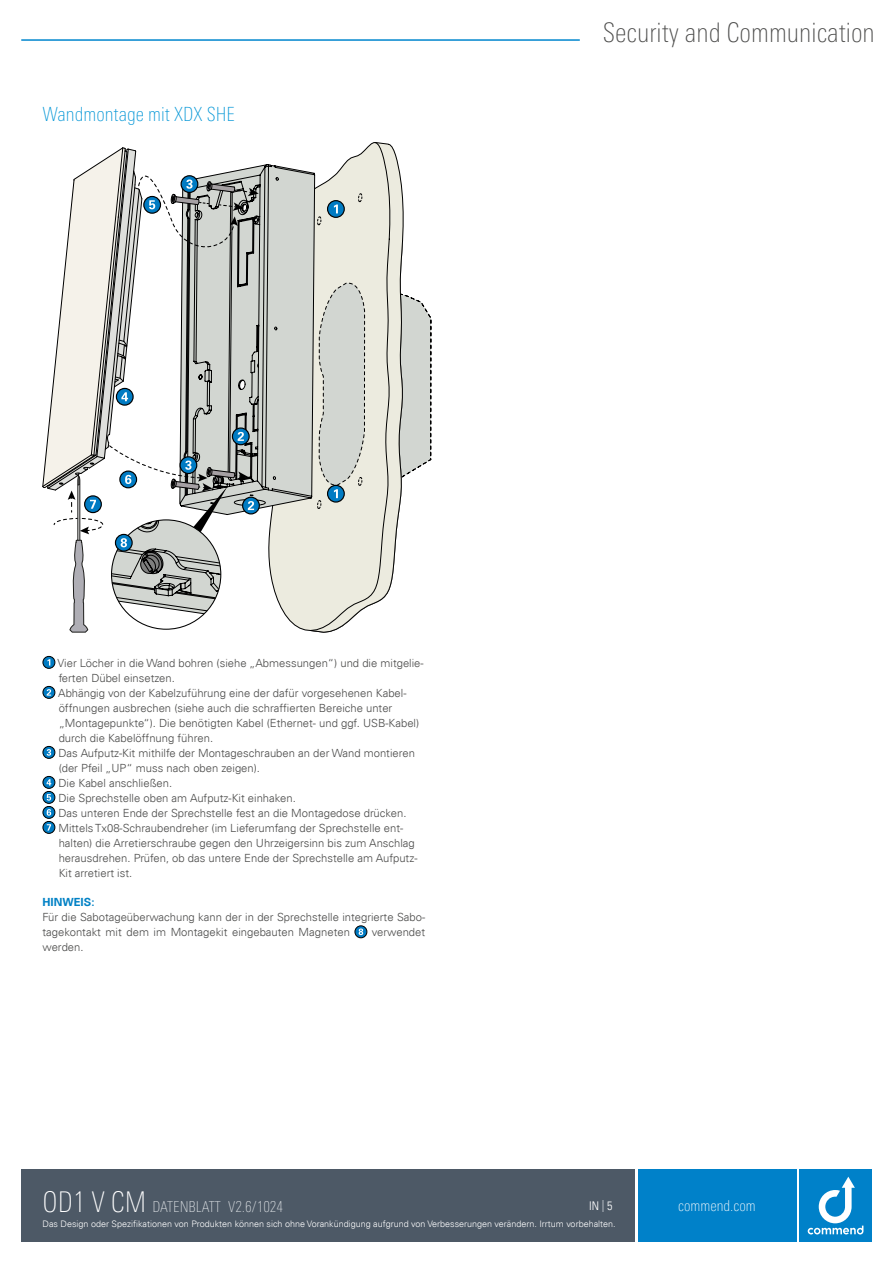
<style>
.page{position:relative;width:893px;height:1263px;background:#fff}
.page>*{position:absolute;margin:0;border:0;box-sizing:border-box;transform-origin:0 0}
.t1{font:100 condensed 27px "Univers Next Pro";color:#4a4a49}
.t2{font:100 condensed 19.5px "Univers Next Pro";color:#0095d6}
.t3{font:100 condensed 15px "Univers Next Pro";color:#e0e4e7}
.t4{font:100 condensed 15px "Univers Next Pro";color:#fff}
.t5{font:12px "Univers Com 47 Light Cond";color:#fff}
.t6{font:300 11.25px/15px "Univers Com 45";color:#4a4a49}
.t7{font:700 11.25px "Univers Com 65";color:#0081c5}
.t8{font:300 9px "Univers Com 45";color:#fff}
.s1{font-size:28.5px;color:#fff}
.s2{color:#e0e4e7}
</style>
<div class="page">
<hr style="left:21px;top:39px;width:559px;height:2px;background:#0086ce">
<div style="left:799px;top:1169px;width:73px;height:73px;background:#0081c9"></div>
<div style="left:638px;top:1169px;width:158px;height:73px;background:#0081c9"></div>
<svg style="left:808px;top:1177px;width:55px;height:57px"></svg>
<div style="left:21px;top:1169px;width:614px;height:73px;background:#4d5966"></div>
<svg style="left:268px;top:515px;width:42px;height:116px"></svg>
<svg style="left:259px;top:164px;width:51px;height:351px;background:#c6cac5"></svg>
<div style="left:242px;top:497px;width:18px;height:17px;border:1px solid #000;border-radius:50%"></div>
<svg style="left:310px;top:142px;width:121px;height:490px"></svg>
<svg style="left:43px;top:147px;width:216px;height:485px"></svg>
<svg style="left:43px;top:656px;width:12px;height:12px"></svg>
<div style="left:43px;top:656px;width:12px;height:13px;border:1px solid #000;border-radius:50%"></div>
<svg style="left:47px;top:659px;width:3px;height:6px"></svg>
<svg style="left:43px;top:686px;width:12px;height:12px"></svg>
<div style="left:43px;top:686px;width:12px;height:13px;border:1px solid #000;border-radius:50%"></div>
<svg style="left:47px;top:689px;width:4px;height:7px"></svg>
<svg style="left:43px;top:746px;width:12px;height:12px"></svg>
<div style="left:43px;top:746px;width:12px;height:13px;border:1px solid #000;border-radius:50%"></div>
<svg style="left:47px;top:749px;width:4px;height:7px"></svg>
<svg style="left:43px;top:776px;width:12px;height:12px"></svg>
<div style="left:43px;top:776px;width:12px;height:13px;border:1px solid #000;border-radius:50%"></div>
<svg style="left:47px;top:779px;width:4px;height:6px"></svg>
<svg style="left:43px;top:791px;width:12px;height:12px"></svg>
<div style="left:43px;top:791px;width:12px;height:13px;border:1px solid #000;border-radius:50%"></div>
<svg style="left:47px;top:794px;width:4px;height:7px"></svg>
<svg style="left:43px;top:806px;width:12px;height:12px"></svg>
<div style="left:43px;top:806px;width:12px;height:13px;border:1px solid #000;border-radius:50%"></div>
<svg style="left:47px;top:809px;width:4px;height:7px"></svg>
<svg style="left:43px;top:821px;width:12px;height:12px"></svg>
<div style="left:43px;top:821px;width:12px;height:13px;border:1px solid #000;border-radius:50%"></div>
<svg style="left:47px;top:824px;width:4px;height:6px"></svg>
<svg style="left:355px;top:926px;width:12px;height:12px"></svg>
<div style="left:354px;top:925px;width:13px;height:13px;border:1px solid #000;border-radius:50%"></div>
<svg style="left:359px;top:928px;width:4px;height:7px"></svg>
<h2 class="t2" style="left:43px;top:103px;width:194px">Wandmontage mit XDX SHE</h2>
<h1 class="t1" style="left:603px;top:17px;width:274px">Security and Communication</h1>
<p class="t6" style="left:58px;top:655px;width:368px">Vier Löcher in die Wand bohren (siehe „Abmessungen“) und die mitgelie&shy;ferten Dübel einsetzen.<br>Abhängig von der Kabelzuführung eine der dafür vorgesehenen Kabel&shy;öffnungen ausbrechen (siehe auch die schraffierten Bereiche unter „Montagepunkte“). Die benötigten Kabel (Ethernet- und ggf. USB-Kabel) durch die Kabelöffnung führen.<br>Das Aufputz-Kit mithilfe der Montageschrauben an der Wand montieren (der Pfeil „UP“ muss nach oben zeigen).<br>Die Kabel anschließen.<br>Die Sprechstelle oben am Aufputz-Kit einhaken.<br>Das unteren Ende der Sprechstelle fest an die Montagedose drücken.<br>Mittels Tx08-Schraubendreher (im Lieferumfang der Sprechstelle ent&shy;halten) die Arretierschraube gegen den Uhrzeigersinn bis zum Anschlag herausdrehen. Prüfen, ob das untere Ende der Sprechstelle am Aufputz-Kit arretiert ist.</p>
<p class="t7" style="left:43px;top:895px;width:53px">HINWEIS:</p>
<p class="t6" style="left:43px;top:909px;width:384px">Für die Sabotageüberwachung kann der in der Sprechstelle integrierte Sabo&shy;tagekontakt mit dem im Montagekit eingebauten Magneten</p>
<p class="t6" style="left:372px;top:924px;width:55px">verwendet</p>
<p class="t6" style="left:43px;top:939px;width:43px">werden.</p>
<h3 class="t3" style="left:43px;top:1198px;width:242px"><span class="s1">OD1 V CM</span> DATENBLATT V2.6/1024</h3>
<p class="t5" style="left:589px;top:1198px;width:25px">IN <span class="s2">|</span> 5</p>
<h3 class="t4" style="left:678px;top:1197px;width:79px">commend.com</h3>
<p class="t8" style="left:43px;top:1218px;width:575px">Das Design oder Spezifikationen von Produkten können sich ohne Vorankündigung aufgrund von Verbesserungen verändern. Irrtum vorbehalten.</p>
</div>
